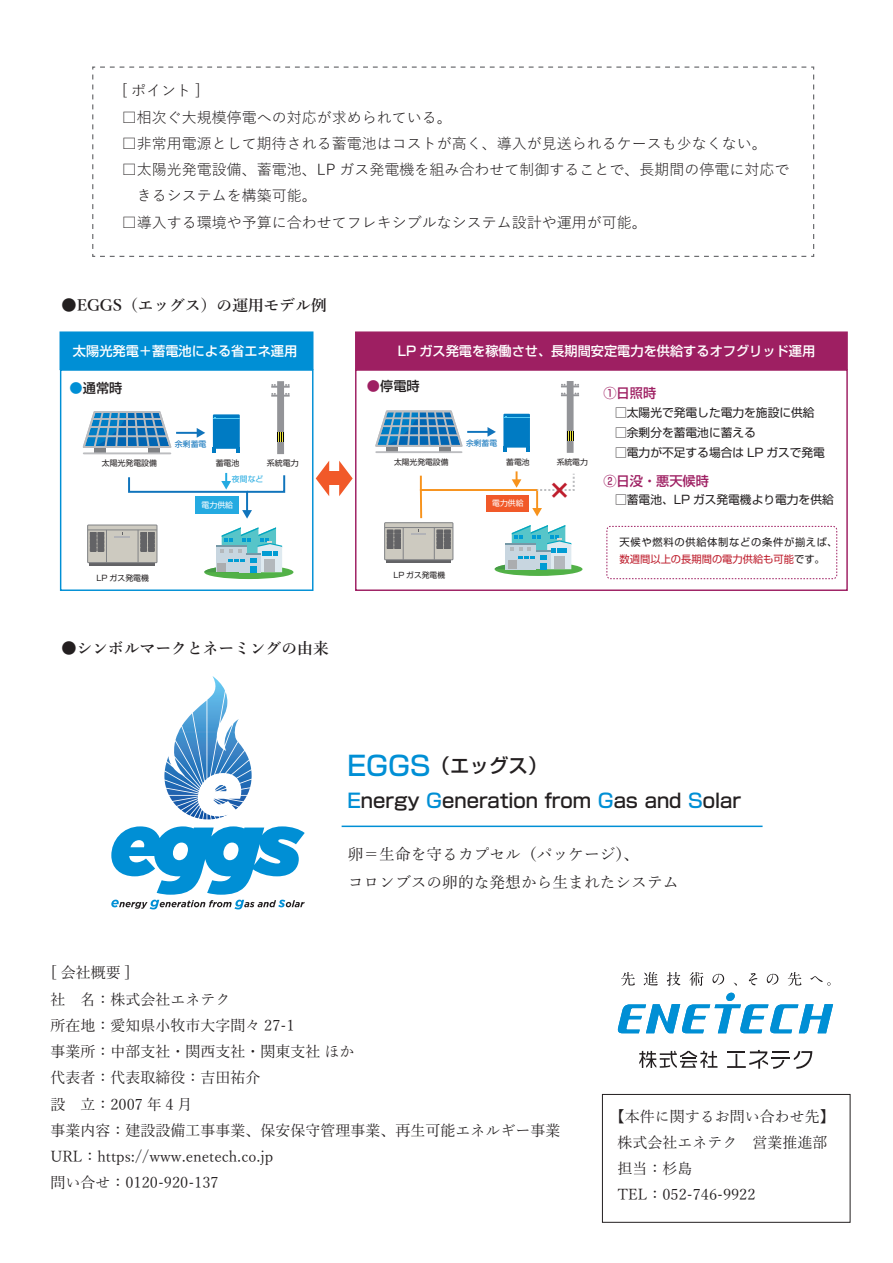
<style>
.page{position:relative;width:893px;height:1263px;background:#fff}
.page>*{position:absolute;margin:0;border:0;box-sizing:border-box;transform-origin:0 0}
.t1{font:700 22.35px "Shin Go Pro";color:#be1d2c}
.t2{font:500 19.5px/34.5px "Shin Go Pro";color:#231f20}
.t3{font:15.75px/27.6px "Yu Mincho";color:#231f20}
.t4{font:600 15.75px "Yu Mincho";color:#231f20}
.t5{font:15px/26.2px "Yu Mincho";color:#231f20}
.t6{font:15px/26.2px "Yu Gothic";color:#231f20}
.t7{font:500 13.2px "Shin Go Pro";color:#fff}
.t8{font:500 13.2px "Shin Go Pro";color:#9e1f62}
.t9{font:500 13.2px "Shin Go Pro";color:#231f20}
.t10{font:11.7px/19.8px "Shin Go Pro";color:#231f20}
.t11{font:10.2px/16.8px "Shin Go Pro";letter-spacing:.035em;color:#231f20}
.t12{font:7.95px "Shin Go Pro";color:#231f20}
.t13{font:7.95px "Shin Go Pro";color:#fff}
.t14{font:7.95px "Shin Go Pro";color:#1074bc}
.t15{font:7.95px "Shin Go Pro";color:#24aae1}
.t16{font:7.8px "Shin Go Pro";color:#231f20}
.t17{font:7.8px "Shin Go Pro";color:#fff}
.t18{font:7.8px "Shin Go Pro";color:#1074bc}
.s1{color:#008fd5}
.s2{color:#9e1f62}
.s3{color:#be1d2c}
.s4{font-size:27px;color:#008fd5}
</style>
<div class="page">
<svg style="left:92px;top:66px;width:723px;height:191px"></svg>
<svg style="left:639px;top:1051px;width:78px;height:17px"></svg>
<svg style="left:727px;top:1050px;width:85px;height:19px"></svg>
<svg style="left:621px;top:972px;width:14px;height:14px"></svg>
<svg style="left:644px;top:972px;width:14px;height:13px"></svg>
<svg style="left:667px;top:972px;width:14px;height:14px"></svg>
<svg style="left:689px;top:972px;width:14px;height:14px"></svg>
<svg style="left:712px;top:974px;width:12px;height:11px"></svg>
<svg style="left:749px;top:973px;width:8px;height:12px"></svg>
<svg style="left:767px;top:974px;width:11px;height:11px"></svg>
<svg style="left:788px;top:972px;width:13px;height:14px"></svg>
<svg style="left:810px;top:976px;width:21px;height:10px"></svg>
<svg style="left:618px;top:993px;width:215px;height:41px"></svg>
<div style="left:60px;top:369px;width:253px;height:222px;background:#fff;border:1px solid #008fd5"></div>
<div style="left:355px;top:369px;width:493px;height:222px;background:#fff;border:1px solid #9e1f62"></div>
<div style="left:95px;top:447px;width:11px;height:6px;background:#808285"></div>
<div style="left:148px;top:447px;width:11px;height:6px;background:#808285"></div>
<hr style="left:84px;top:452px;width:86px;height:2px;background:#bcbdc0">
<svg style="left:82px;top:411px;width:90px;height:38px"></svg>
<svg style="left:237px;top:449px;width:3px;height:4px"></svg>
<div style="left:213px;top:414px;width:27px;height:35px;background:#007bc3"></div>
<svg style="left:213px;top:449px;width:3px;height:4px"></svg>
<svg style="left:213px;top:417px;width:27px;height:2px"></svg>
<hr style="left:90px;top:562px;width:65px;height:3px;background:#636366">
<div style="left:88px;top:525px;width:69px;height:38px;background:#cdcac0"></div>
<div style="left:87px;top:525px;width:70px;height:38px;border:1px solid #808285"></div>
<hr style="left:88px;top:530px;width:69px;height:1px;background:#808285">
<hr style="left:106px;top:530px;width:1px;height:33px;background:#808285">
<hr style="left:138px;top:530px;width:1px;height:33px;background:#808285">
<svg style="left:114px;top:532px;width:15px;height:6px"></svg>
<svg style="left:90px;top:532px;width:14px;height:20px"></svg>
<svg style="left:141px;top:532px;width:13px;height:20px"></svg>
<svg style="left:271px;top:381px;width:19px;height:73px"></svg>
<hr style="left:176px;top:432px;width:22px;height:2px;background:#1074bc">
<svg style="left:197px;top:428px;width:8px;height:10px"></svg>
<svg style="left:128px;top:473px;width:158px;height:46px"></svg>
<div style="left:204px;top:565px;width:89px;height:14px;background:#52b147;border-radius:50%"></div>
<svg style="left:204px;top:527px;width:78px;height:45px"></svg>
<div style="left:218px;top:563px;width:8px;height:9px;background:#abadaf"></div>
<div style="left:387px;top:446px;width:11px;height:6px;background:#808285"></div>
<div style="left:440px;top:446px;width:11px;height:6px;background:#808285"></div>
<hr style="left:376px;top:451px;width:86px;height:2px;background:#bcbdc0">
<svg style="left:375px;top:410px;width:88px;height:38px;background:#6ca0c5"></svg>
<svg style="left:527px;top:448px;width:3px;height:4px"></svg>
<div style="left:503px;top:414px;width:27px;height:34px;background:#007bc3"></div>
<svg style="left:503px;top:448px;width:4px;height:4px"></svg>
<svg style="left:503px;top:416px;width:27px;height:3px"></svg>
<hr style="left:387px;top:559px;width:64px;height:3px;background:#636366">
<div style="left:385px;top:523px;width:68px;height:37px;background:#cdcac0"></div>
<div style="left:384px;top:523px;width:69px;height:37px;border:1px solid #808285"></div>
<hr style="left:385px;top:527px;width:68px;height:1px;background:#808285">
<hr style="left:403px;top:527px;width:1px;height:33px;background:#808285">
<hr style="left:434px;top:527px;width:1px;height:33px;background:#808285">
<svg style="left:411px;top:529px;width:15px;height:6px"></svg>
<svg style="left:387px;top:530px;width:13px;height:19px"></svg>
<svg style="left:437px;top:530px;width:13px;height:19px"></svg>
<svg style="left:561px;top:381px;width:18px;height:72px"></svg>
<hr style="left:467px;top:431px;width:22px;height:2px;background:#1074bc">
<svg style="left:487px;top:427px;width:9px;height:10px"></svg>
<hr style="left:420px;top:489px;width:2px;height:29px;background:#f7931d">
<svg style="left:419px;top:471px;width:156px;height:45px"></svg>
<svg style="left:495px;top:562px;width:87px;height:14px"></svg>
<svg style="left:495px;top:525px;width:76px;height:44px"></svg>
<div style="left:508px;top:560px;width:8px;height:9px;background:#abadaf"></div>
<div style="left:606px;top:526px;width:231px;height:53px;border:1px dashed #9e1f62;border-radius:4px"></div>
<div style="left:327px;top:471px;width:13px;height:14px;background:#f15929"></div>
<svg style="left:316px;top:461px;width:13px;height:35px"></svg>
<svg style="left:339px;top:461px;width:14px;height:35px"></svg>
<div style="left:60px;top:331px;width:253px;height:39px;background:#008fd5;border:1px solid #008fd5"></div>
<div style="left:355px;top:331px;width:493px;height:39px;background:#9e1f62;border:1px solid #9e1f62"></div>
<div style="left:602px;top:1094px;width:248px;height:128px;border:1px solid #231f20"></div>
<svg style="left:164px;top:676px;width:88px;height:139px"></svg>
<svg style="left:111px;top:826px;width:194px;height:83px"></svg>
<hr style="left:342px;top:825px;width:421px;height:2px;background:#008fd5">
<p class="t6" style="left:122px;top:76px;width:81px">[ ポイント ]</p>
<p class="t6" style="left:122px;top:102px;width:331px">□相次ぐ大規模停電への対応が求められている。</p>
<p class="t6" style="left:122px;top:128px;width:646px">□非常用電源として期待される蓄電池はコストが高く、導入が見送られるケースも少なくない。</p>
<p class="t6" style="left:122px;top:155px;width:669px">□太陽光発電設備、蓄電池、LP ガス発電機を組み合わせて制御することで、長期間の停電に対応で　きるシステムを構築可能。</p>
<p class="t6" style="left:122px;top:207px;width:526px">□導入する環境や予算に合わせてフレキシブルなシステム設計や運用が可能。</p>
<p class="t4" style="left:61px;top:296px;width:267px">●EGGS（エッグス）の運用モデル例</p>
<p class="t7" style="left:73px;top:340px;width:226px">太陽光発電＋蓄電池による省エネ運用</p>
<p class="t7" style="left:398px;top:340px;width:419px">LP ガス発電を稼働させ、長期間安定電力を供給するオフグリッド運用</p>
<p class="t9" style="left:70px;top:377px;width:54px"><span class="s1">●</span>通常時</p>
<p class="t9" style="left:367px;top:375px;width:54px"><span class="s2">●</span>停電時</p>
<p class="t12" style="left:102px;top:456px;width:57px">太陽光発電設備</p>
<p class="t14" style="left:175px;top:437px;width:33px">余剰蓄電</p>
<p class="t12" style="left:216px;top:456px;width:25px">蓄電池</p>
<p class="t12" style="left:267px;top:456px;width:33px">系統電力</p>
<p class="t13" style="left:202px;top:498px;width:33px">電力供給</p>
<p class="t15" style="left:232px;top:472px;width:33px">夜間など</p>
<p class="t12" style="left:97px;top:571px;width:54px">LP ガス発電機</p>
<p class="t16" style="left:394px;top:455px;width:56px">太陽光発電設備</p>
<p class="t16" style="left:393px;top:568px;width:53px">LP ガス発電機</p>
<p class="t18" style="left:466px;top:436px;width:33px">余剰蓄電</p>
<p class="t16" style="left:506px;top:455px;width:25px">蓄電池</p>
<p class="t16" style="left:557px;top:455px;width:33px">系統電力</p>
<p class="t17" style="left:492px;top:496px;width:33px">電力供給</p>
<h1 class="t1" style="left:548px;top:473px;width:24px">×</h1>
<p class="t8" style="left:603px;top:382px;width:54px">①日照時</p>
<p class="t10" style="left:603px;top:401px;width:223px">　□太陽光で発電した電力を施設に供給　□余剰分を蓄電池に蓄える<br>　□電力が不足する場合は LP ガスで発電</p>
<p class="t8" style="left:603px;top:470px;width:107px">②日没・悪天候時</p>
<p class="t10" style="left:603px;top:488px;width:232px">　□蓄電池、LP ガス発電機より電力を供給</p>
<p class="t11" style="left:620px;top:533px;width:219px">天候や燃料の供給体制などの条件が揃えば、<span class="s3">数週間以上の長期間の電力供給も可能</span>です。</p>
<p class="t4" style="left:61px;top:639px;width:269px">●シンボルマークとネーミングの由来</p>
<h2 class="t2" style="left:347px;top:746px;width:395px"><span class="s4">EGGS</span>（エッグス）<br><span class="s1">E</span>nergy <span class="s1">G</span>eneration from <span class="s1">G</span>as and <span class="s1">S</span>olar</h2>
<p class="t3" style="left:348px;top:839px;width:332px">卵＝生命を守るカプセル（パッケージ）、<br>コロンブスの卵的な発想から生まれたシステム</p>
<p class="t5" style="left:51px;top:958px;width:512px">[ 会社概要 ]<br>社　名：株式会社エネテク<br>所在地：愛知県小牧市大字間々 27-1<br>事業所：中部支社・関西支社・関東支社 ほか<br>代表者：代表取締役：吉田祐介<br>設　立：2007 年 4 月<br>事業内容：建設設備工事事業、保安保守管理事業、再生可能エネルギー事業<br>URL：https://www.enetech.co.jp<br>問い合せ：0120-920-137</p>
<p class="t5" style="left:617px;top:1101px;width:219px;text-indent:-8px">【本件に関するお問い合わせ先】株式会社エネテク　営業推進部担当：杉島　<br>TEL：052-746-9922</p>
</div>
